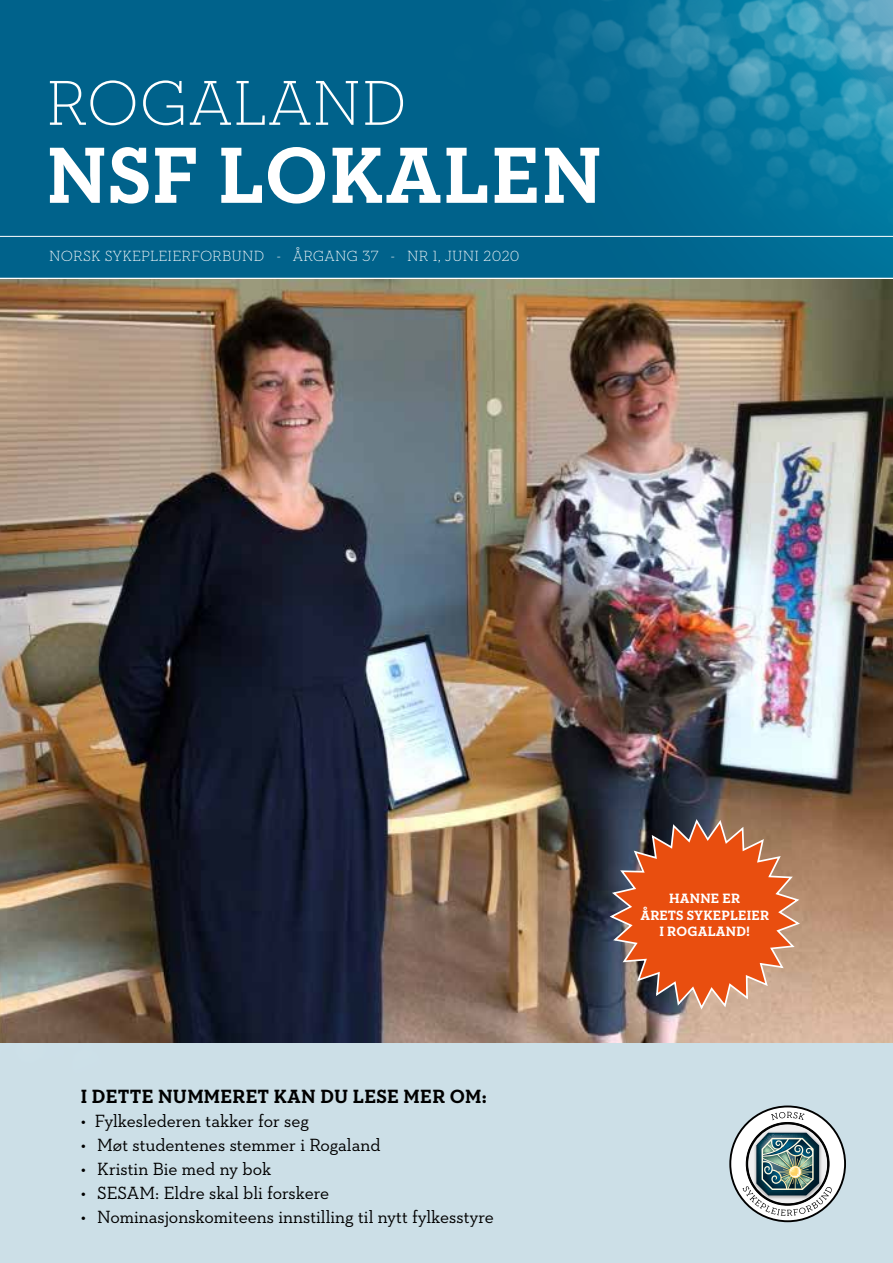
<style>
.page{position:relative;width:893px;height:1263px;background:#00628b}
.page>*{position:absolute;margin:0;border:0;box-sizing:border-box;transform-origin:0 0}
.t1{font:700 81px "Neutraface Slab Text";letter-spacing:.01em;color:#fff}
.t2{font:300 64.5px "Neutraface Slab Text";color:#fff}
.t3{font:700 19.5px "Neutraface Slab Text";letter-spacing:.01em;color:#000}
.t4{font:18px "Neutraface Slab Text";color:#000}
.t5{font:300 15px "Neutraface Slab Text";letter-spacing:.01em;color:#fff}
.t6{font:700 13.8px/16.5px "Neutraface Slab Text";letter-spacing:.01em;color:#fff;text-align:center}
</style>
<div class="page">
<img style="left:177px;top:0;width:716px;height:236px">
<hr style="left:0;top:236px;width:893px;height:1px;background:#fff">
<hr style="left:0;top:278px;width:893px;height:2px;background:#fff">
<div style="left:0;top:1043px;width:893px;height:220px;background:#ccdfe7"></div>
<svg style="left:730px;top:1106px;width:115px;height:115px"></svg>
<div style="left:729px;top:1105px;width:117px;height:117px;border:2px solid #000;border-radius:50%"></div>
<svg style="left:742px;top:1112px;width:90px;height:104px;background:#99a6a6"></svg>
<img style="left:0;top:280px;width:893px;height:763px">
<svg style="left:608px;top:817px;width:194px;height:194px;background:#c0633d"></svg>
<h2 class="t2" style="left:46px;top:62px;width:363px">ROGALAND</h2>
<h1 class="t1" style="left:47px;top:123px;width:558px">NSF LOKALEN</h1>
<p class="t5" style="left:49px;top:246px;width:472px">NORSK SYKEPLEIERFORBUND - ÅRGANG 37 - NR 1, JUNI 2020</p>
<p class="t3" style="left:81px;top:1084px;width:407px">I DETTE NUMMERET KAN DU LESE MER OM:</p>
<p class="t4" style="left:81px;top:1110px;width:230px">• Fylkeslederen takker for seg</p>
<p class="t4" style="left:81px;top:1134px;width:301px">• Møt studentenes stemmer i Rogaland</p>
<p class="t4" style="left:81px;top:1158px;width:192px">• Kristin Bie med ny bok</p>
<p class="t4" style="left:81px;top:1182px;width:250px">• SESAM: Eldre skal bli forskere</p>
<p class="t4" style="left:81px;top:1206px;width:415px">• Nominasjonskomiteens innstilling til nytt fylkesstyre</p>
<p class="t6" style="left:640px;top:890px;width:130px">HANNE ER<br>ÅRETS SYKEPLEIER<br>I ROGALAND!</p>
</div>
